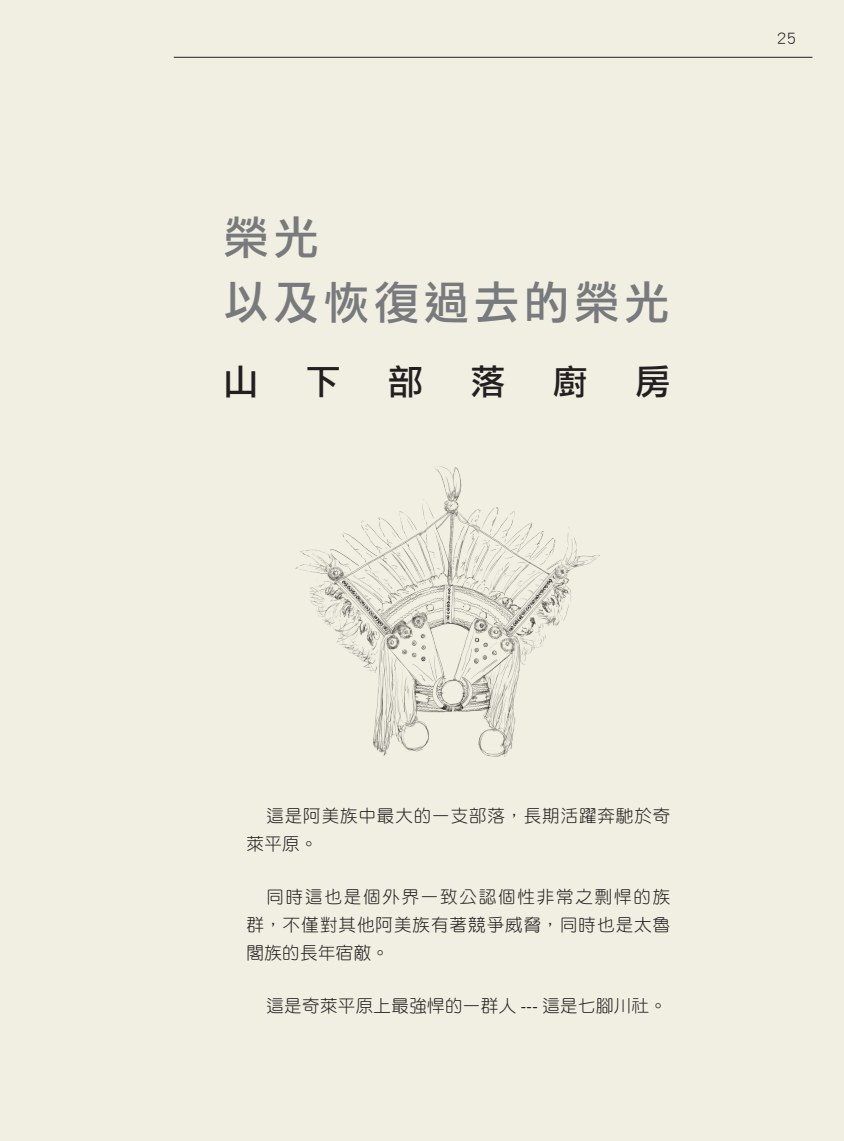
<style>
.page{position:relative;width:844px;height:1141px;background:#fff}
.page>*{position:absolute;margin:0;border:0;box-sizing:border-box;transform-origin:0 0}
.t1{font:45.5px/64.8px "DF Li Hei Md WIN BF";letter-spacing:.1em;color:#787a7d}
.t2{font:35px "DF Li Hei Md WIN BF";color:#231f20}
.t3{font:17.5px/28px "DF Yuan Std W3";letter-spacing:.05em;color:#231f20}
.t4{font:17.5px "DF Yuan Std W3";letter-spacing:.02em;color:#231f20}
.s1{font-family:"Calibri"}
</style>
<div class="page">
<div style="left:0;top:0;width:843px;height:1141px;background:#f1efe2"></div>
<hr style="left:174px;top:57px;width:638px;height:1px;background:#231f20">
<img style="left:295px;top:466px;width:305px;height:291px">
<h1 class="t1" style="left:223px;top:205px;width:447px">榮光<br>以及恢復過去的榮光</h1>
<h2 class="t2" style="left:223px;top:364px;width:36px">山</h2>
<h2 class="t2" style="left:306px;top:364px;width:36px">下</h2>
<h2 class="t2" style="left:388px;top:364px;width:36px">部</h2>
<h2 class="t2" style="left:470px;top:364px;width:36px">落</h2>
<h2 class="t2" style="left:552px;top:364px;width:36px">廚</h2>
<h2 class="t2" style="left:635px;top:364px;width:36px">房</h2>
<p class="t3" style="left:776px;top:23px;width:21px">25</p>
<p class="t3" style="left:246px;top:801px;width:425px;text-indent:20px">這是阿美族中最大的一支部落，長期活躍奔馳於奇萊平原。</p>
<p class="t3" style="left:246px;top:882px;width:425px;text-align:justify;text-indent:20px">同時這也是個外界一致公認個性非常之剽悍的族群，不僅對其他阿美族有著競爭威脅，同時也是太魯閣族的長年宿敵。</p>
<p class="t4" style="left:266px;top:996px;width:402px">這是奇萊平原上最強悍的一群人 <span class="s1">---</span> 這是七腳川社。</p>
</div>
